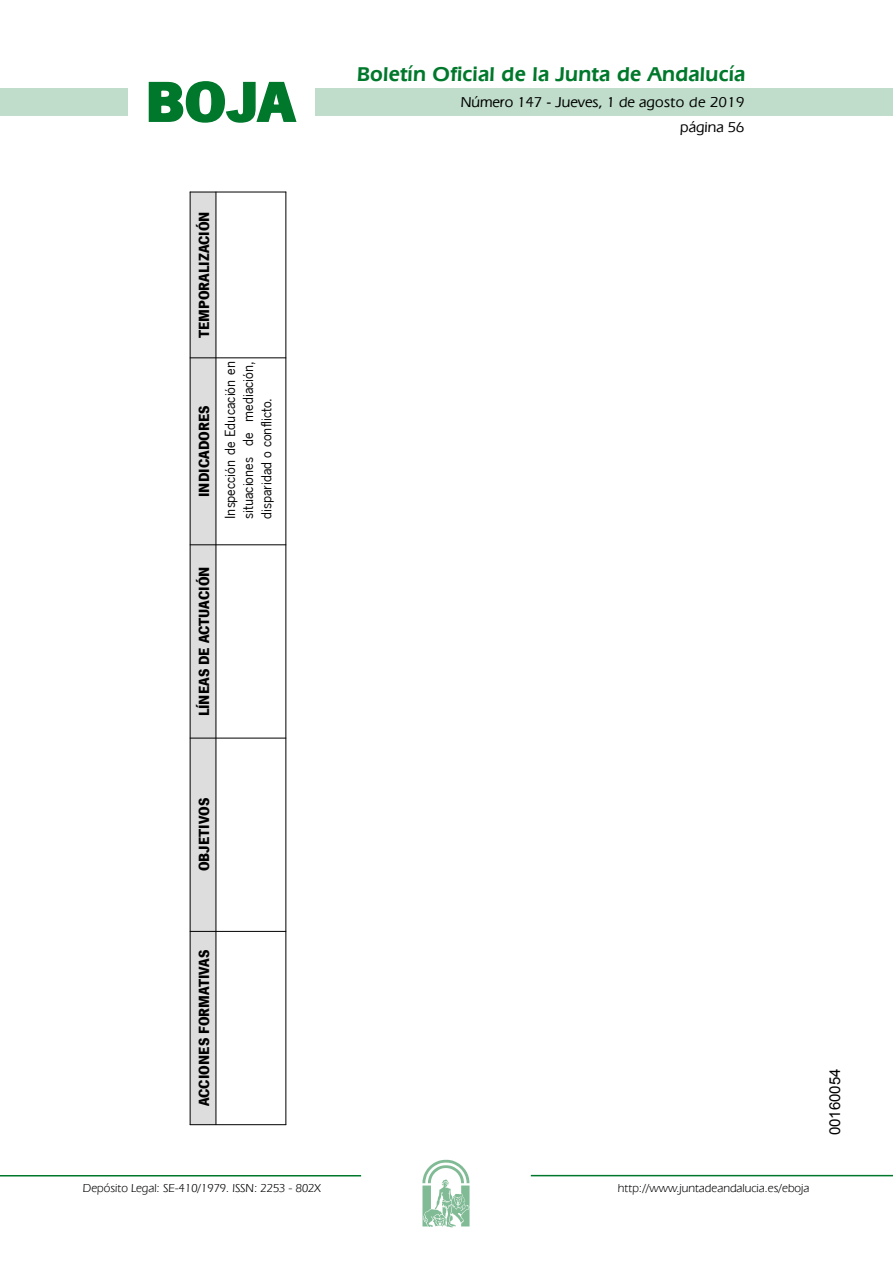
<style>
.page{position:relative;width:893px;height:1263px;background:#fff}
.page>*{position:absolute;margin:0;border:0;box-sizing:border-box;transform-origin:0 0}
.t1{font:700 57.75px "News Got T";color:#00782c;scale:1.14 1}
.t2{font:600 21px "Eras IT Cby BT";letter-spacing:.01em;color:#00782c}
.t3{font:700 15.15px "News Got T";color:#000}
.t4{font:15.15px/18.3px "News Got T";color:#000;text-align:justify}
.t5{font:500 15px/24.5px "Eras IT Cby BT";color:#000;text-align:right}
.t6{font:15px "Arial";color:#000}
.t7{font:12px "Eras IT Cby BT";color:#000}
</style>
<div class="page">
<div style="left:315px;top:88px;width:577px;height:28px;background:#bfddca"></div>
<div style="left:0;top:88px;width:128px;height:28px;background:#bfddca"></div>
<hr style="left:0;top:1175px;width:361px;height:2px;background:#00782c">
<svg style="left:422px;top:1159px;width:47px;height:68px"></svg>
<hr style="left:531px;top:1175px;width:361px;height:1px;background:#00782c">
<svg style="left:148px;top:81px;width:149px;height:42px"></svg>
<div style="left:190px;top:931px;width:25px;height:194px;background:#ddd"></div>
<div style="left:190px;top:738px;width:25px;height:193px;background:#ddd"></div>
<div style="left:190px;top:545px;width:25px;height:193px;background:#ddd"></div>
<div style="left:190px;top:358px;width:25px;height:187px;background:#ddd"></div>
<div style="left:190px;top:192px;width:25px;height:166px;background:#ddd"></div>
<hr style="left:190px;top:192px;width:1px;height:933px;background:#000">
<hr style="left:216px;top:192px;width:1px;height:933px;background:#000">
<hr style="left:285px;top:192px;width:1px;height:933px;background:#000">
<hr style="left:190px;top:1124px;width:96px;height:1px;background:#000">
<hr style="left:190px;top:931px;width:96px;height:1px;background:#000">
<hr style="left:190px;top:738px;width:96px;height:1px;background:#000">
<hr style="left:190px;top:544px;width:96px;height:1px;background:#000">
<hr style="left:190px;top:358px;width:96px;height:1px;background:#000">
<hr style="left:190px;top:192px;width:96px;height:1px;background:#000">
<h1 class="t1" style="left:145px;top:68px;width:133px">BOJA</h1>
<p class="t3" style="left:196px;top:338px;width:128px;rotate:-90deg">TEMPORALIZACIÓN</p>
<p class="t3" style="left:196px;top:497px;width:93px;rotate:-90deg">INDICADORES</p>
<p class="t4" style="left:221px;top:519px;width:159px;rotate:-90deg">Inspección de Educación en situaciones de mediación, disparidad o conflicto.</p>
<p class="t3" style="left:196px;top:716px;width:152px;rotate:-90deg">LÍNEAS DE ACTUACIÓN</p>
<h2 class="t2" style="left:357px;top:62px;width:390px">Boletín Oficial de la Junta de Andalucía</h2>
<p class="t5" style="left:461px;top:90px;width:285px">Número 147 - Jueves, 1 de agosto de 2019 página 56</p>
<p class="t3" style="left:196px;top:871px;width:75px;rotate:-90deg">OBJETIVOS</p>
<p class="t3" style="left:196px;top:1106px;width:158px;rotate:-90deg">ACCIONES FORMATIVAS</p>
<p class="t7" style="left:83px;top:1181px;width:239px">Depósito Legal: SE-410/1979. ISSN: 2253 - 802X</p>
<p class="t7" style="left:618px;top:1181px;width:193px">http://www.juntadeandalucia.es/eboja</p>
<p class="t6" style="left:825px;top:1135px;width:68px;rotate:-90deg">00160054</p>
</div>
